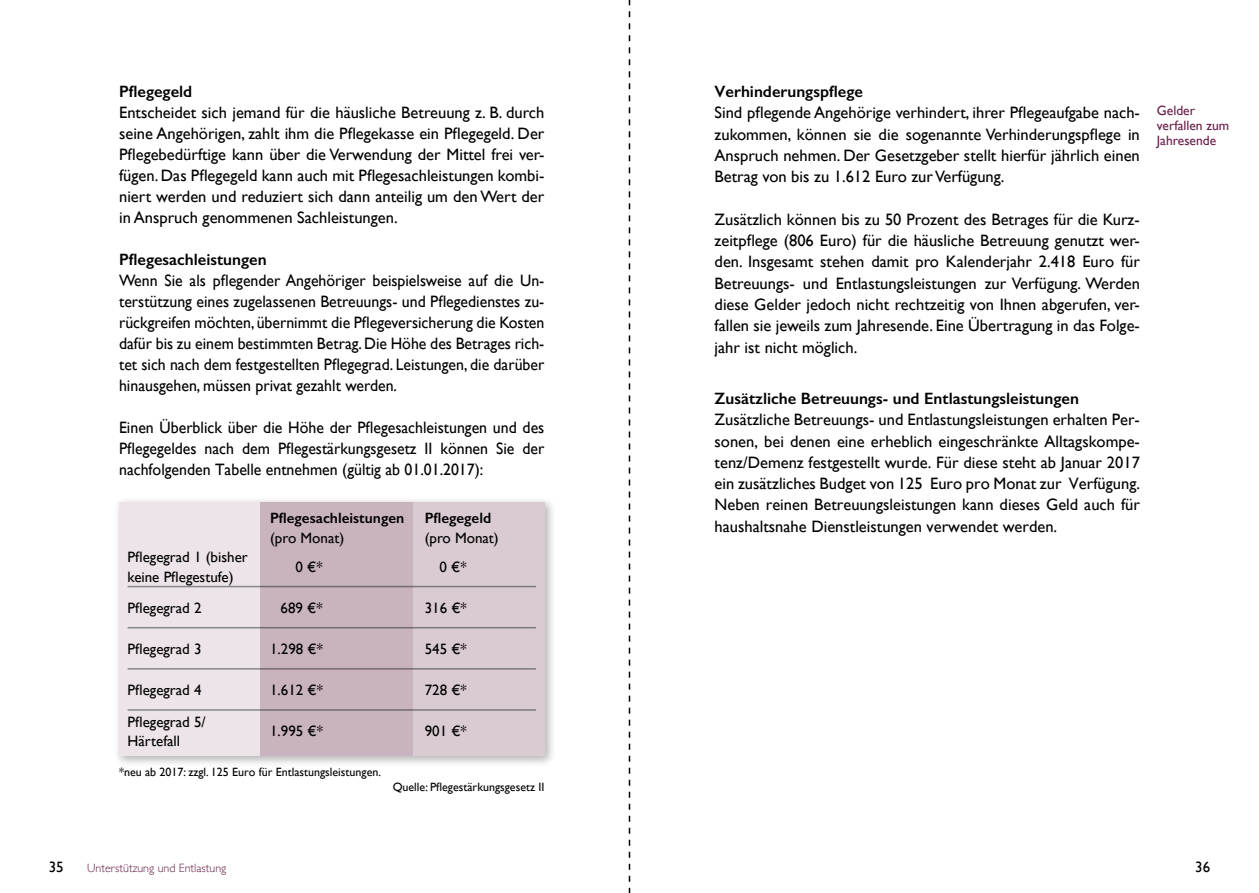
<style>
.page{position:relative;width:1259px;height:893px;background:#fff}
.page>*{position:absolute;margin:0;border:0;box-sizing:border-box;transform-origin:0 0}
.t1{font:16.5px/21.3px "Gill Sans";color:#000;text-align:justify}
.t2{font:16.5px/21px "Gill Sans";color:#000;text-align:justify;scale:.96 1}
.t3{font:600 16.5px "Gill Sans";color:#000}
.t4{font:15px/19.5px "Gill Sans";color:#000}
.t5{font:600 15px "Gill Sans";color:#000}
.t6{font:13.5px/15px "Gill Sans";color:#671d47}
.t7{font:12px "Gill Sans";color:#000}
.t8{font:300 12px "Gill Sans";color:#671d47}
</style>
<div class="page">
<div style="left:114px;top:497px;width:441px;height:270px;background:#000;opacity:.3"></div>
<div style="left:119px;top:502px;width:425px;height:254px;background:#ece4e8"></div>
<hr style="left:128px;top:586px;width:408px;height:1px;background:#878787">
<hr style="left:128px;top:627px;width:408px;height:1px;background:#878787">
<hr style="left:128px;top:668px;width:408px;height:2px;background:#878787">
<hr style="left:128px;top:709px;width:408px;height:2px;background:#878787">
<div style="left:260px;top:502px;width:153px;height:254px;background:#c9b3bf"></div>
<div style="left:413px;top:502px;width:131px;height:254px;background:#dacbd3"></div>
<svg style="left:629px;top:0;width:1px;height:893px"></svg>
<p class="t3" style="left:119px;top:81px;width:75px">Pflegegeld</p>
<p class="t1" style="left:119px;top:102px;width:427px">Entscheidet sich jemand für die häusliche Betreuung z. B. durch seine Angehörigen, zahlt ihm die Pflegekasse ein Pflegegeld. Der Pflegebedürftige kann über die Verwendung der Mittel frei ver&shy;fügen. Das Pflegegeld kann auch mit Pflegesachleistungen kombi&shy;niert werden und reduziert sich dann anteilig um den Wert der in Anspruch genommenen Sachleistungen.</p>
<p class="t3" style="left:119px;top:249px;width:149px">Pflegesachleistungen</p>
<p class="t2" style="left:119px;top:270px;width:444px">Wenn Sie als pflegender Angehöriger beispielsweise auf die Un&shy;terstützung eines zugelassenen Betreuungs- und Pflegedienstes zu&shy;rückgreifen möchten, übernimmt die Pflegeversicherung die Kosten dafür bis zu einem bestimmten Betrag. Die Höhe des Betrages rich&shy;tet sich nach dem festgestellten Pflegegrad. Leistungen, die darüber hinausgehen, müssen privat gezahlt werden.</p>
<p class="t2" style="left:119px;top:417px;width:444px">Einen Überblick über die Höhe der Pflegesachleistungen und des Pflegegeldes nach dem Pflegestärkungsgesetz II können Sie der nachfolgenden Tabelle entnehmen (gültig ab 01.01.2017):</p>
<p class="t5" style="left:270px;top:509px;width:136px">Pflegesachleistungen</p>
<p class="t5" style="left:425px;top:509px;width:68px">Pflegegeld</p>
<p class="t4" style="left:270px;top:528px;width:76px">(pro Monat)</p>
<p class="t4" style="left:425px;top:528px;width:76px">(pro Monat)</p>
<p class="t4" style="left:128px;top:547px;width:122px">Pflegegrad 1 (bisher keine Pflegestufe)</p>
<p class="t4" style="left:295px;top:557px;width:29px">0 €*</p>
<p class="t4" style="left:439px;top:557px;width:29px">0 €*</p>
<p class="t4" style="left:128px;top:598px;width:75px">Pflegegrad 2</p>
<p class="t4" style="left:280px;top:598px;width:44px">689 €*</p>
<p class="t4" style="left:425px;top:598px;width:44px">316 €*</p>
<p class="t4" style="left:128px;top:639px;width:75px">Pflegegrad 3</p>
<p class="t4" style="left:270px;top:639px;width:54px">1.298 €*</p>
<p class="t4" style="left:425px;top:639px;width:44px">545 €*</p>
<p class="t4" style="left:128px;top:680px;width:75px">Pflegegrad 4</p>
<p class="t4" style="left:270px;top:680px;width:54px">1.612 €*</p>
<p class="t4" style="left:425px;top:680px;width:44px">728 €*</p>
<p class="t4" style="left:128px;top:712px;width:80px">Pflegegrad 5/<br>Härtefall</p>
<p class="t4" style="left:270px;top:721px;width:54px">1.995 €*</p>
<p class="t4" style="left:425px;top:721px;width:44px">901 €*</p>
<p class="t7" style="left:119px;top:765px;width:263px">*neu ab 2017: zzgl. 125 Euro für Entlastungsleistungen.</p>
<p class="t7" style="left:393px;top:780px;width:153px">Quelle: Pflegestärkungsgesetz II</p>
<p class="t3" style="left:714px;top:81px;width:150px">Verhinderungspflege</p>
<p class="t1" style="left:714px;top:102px;width:427px">Sind pflegende Angehörige verhindert, ihrer Pflegeaufgabe nach&shy;zukommen, können sie die sogenannte Verhinderungspflege in Anspruch nehmen. Der Gesetzgeber stellt hierfür jährlich einen Betrag von bis zu 1.612 Euro zur Verfügung.</p>
<p class="t1" style="left:714px;top:208px;width:427px">Zusätzlich können bis zu 50 Prozent des Betrages für die Kurz&shy;zeitpflege (806 Euro) für die häusliche Betreuung genutzt wer&shy;den. Insgesamt stehen damit pro Kalenderjahr 2.418 Euro für Betreuungs- und Entlastungsleistungen zur Verfügung. Werden diese Gelder jedoch nicht rechtzeitig von Ihnen abgerufen, ver&shy;fallen sie jeweils zum Jahresende. Eine Übertragung in das Folge&shy;jahr ist nicht möglich.</p>
<p class="t3" style="left:714px;top:388px;width:366px">Zusätzliche Betreuungs- und Entlastungsleistungen</p>
<p class="t1" style="left:714px;top:409px;width:427px">Zusätzliche Betreuungs- und Entlastungsleistungen erhalten Per&shy;sonen, bei denen eine erheblich eingeschränkte Alltagskompe&shy;tenz/Demenz festgestellt wurde. Für diese steht ab Januar 2017 ein zusätzliches Budget von 125 Euro pro Monat zur Verfügung.<br>Neben reinen Betreuungsleistungen kann dieses Geld auch für haushaltsnahe Dienstleistungen verwendet werden.</p>
<p class="t6" style="left:1157px;top:103px;width:74px">Gelder verfallen zum<br>Jahresende</p>
<p class="t4" style="left:49px;top:857px;width:16px">35</p>
<p class="t8" style="left:87px;top:858px;width:141px">Unterstützung und Entlastung</p>
<p class="t4" style="left:1195px;top:857px;width:16px">36</p>
</div>
